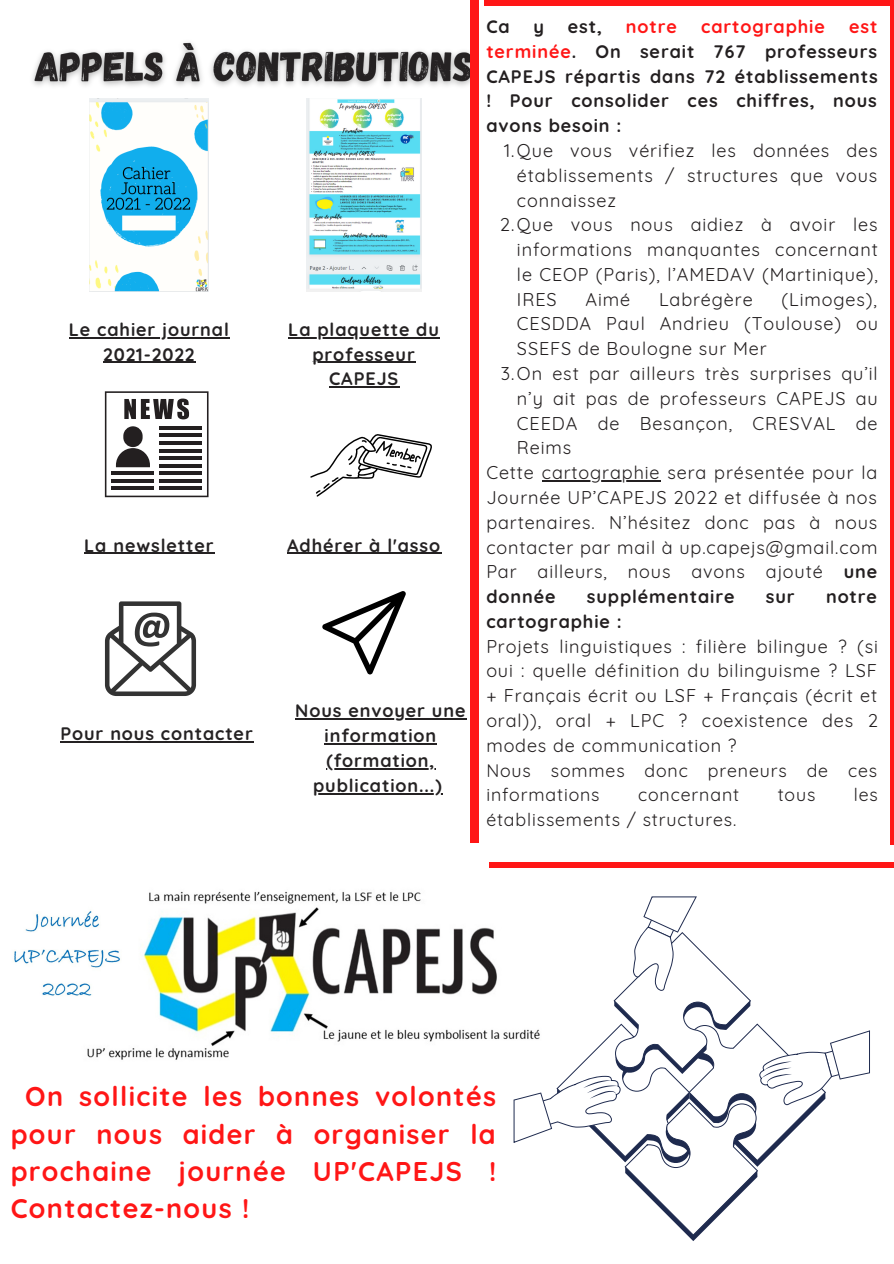
<style>
.page{position:relative;width:894px;height:1264px;background:#fff}
.page>*{position:absolute;margin:0;border:0;box-sizing:border-box;transform-origin:0 0}
.t1{font:700 27px/37.2px "Quicksand";letter-spacing:.05em;color:#ff1616;text-align:justify}
.t2{font:18px/24.8px "Quicksand";letter-spacing:.05em;color:#231f20;text-align:justify}
.t3{font:700 18px/24.8px "Quicksand";letter-spacing:.05em;color:#231f20;text-align:justify}
.t4{font:700 18px/24.8px "Quicksand";letter-spacing:.05em;color:#252223;text-align:center}
.t5{font:700 18px "Quicksand";letter-spacing:.05em;color:#ff1616}
.t6{font:17.7px/24.8px "Quicksand";letter-spacing:.05em;color:#231f20}
.s1{color:#ff1616}
.s2{font-weight:700}
</style>
<div class="page">
<img style="left:14px;top:867px;width:551px;height:193px">
<img style="left:306px;top:102px;width:115px;height:189px">
<img style="left:89px;top:102px;width:120px;height:189px">
<svg style="left:310px;top:434px;width:122px;height:62px"></svg>
<svg style="left:105px;top:391px;width:103px;height:106px"></svg>
<svg style="left:105px;top:601px;width:91px;height:95px"></svg>
<svg style="left:322px;top:591px;width:84px;height:84px"></svg>
<svg style="left:513px;top:896px;width:356px;height:345px"></svg>
<hr style="left:295px;top:718px;width:171px;height:1px;background:#252223">
<hr style="left:324px;top:743px;width:113px;height:1px;background:#252223">
<hr style="left:326px;top:768px;width:109px;height:1px;background:#252223">
<hr style="left:313px;top:793px;width:129px;height:1px;background:#252223">
<img style="left:32px;top:42px;width:438px;height:60px">
<div style="left:484px;top:0;width:409px;height:6px;background:#ff1616"></div>
<hr style="left:541px;top:480px;width:119px;height:1px;background:#231f20">
<div style="left:470px;top:0;width:9px;height:842px;background:#ff1616"></div>
<hr style="left:890px;top:6px;width:3px;height:838px;background:#ff1616">
<div style="left:489px;top:862px;width:404px;height:5px;background:#ff1616"></div>
<hr style="left:69px;top:337px;width:161px;height:1px;background:#252223">
<hr style="left:103px;top:362px;width:92px;height:1px;background:#252223">
<hr style="left:288px;top:337px;width:152px;height:1px;background:#252223">
<hr style="left:312px;top:362px;width:103px;height:1px;background:#252223">
<hr style="left:329px;top:386px;width:70px;height:2px;background:#252223">
<hr style="left:84px;top:553px;width:130px;height:1px;background:#252223">
<hr style="left:287px;top:553px;width:154px;height:1px;background:#252223">
<hr style="left:60px;top:741px;width:194px;height:1px;background:#252223">
<p class="t4" style="left:69px;top:317px;width:161px">Le cahier journal<br>2021-2022</p>
<p class="t4" style="left:288px;top:317px;width:152px">La plaquette du professeur<br>CAPEJS</p>
<p class="t4" style="left:84px;top:532px;width:131px">La newsletter</p>
<p class="t4" style="left:287px;top:532px;width:154px">Adhérer à l'asso</p>
<p class="t4" style="left:60px;top:721px;width:194px">Pour nous contacter</p>
<p class="t4" style="left:295px;top:698px;width:172px">Nous envoyer une information (formation, publication...)</p>
<p class="t3" style="left:486px;top:14px;width:25px">Ca</p>
<p class="t3" style="left:533px;top:14px;width:12px">y</p>
<p class="t3" style="left:567px;top:14px;width:36px">est,</p>
<p class="t5" style="left:625px;top:15px;width:53px">notre</p>
<p class="t5" style="left:701px;top:15px;width:125px">cartographie</p>
<p class="t3" style="left:486px;top:14px;width:393px;text-indent:363px"><span class="s1">est terminée</span>. On serait 767 professeurs CAPEJS répartis dans 72 établissements ! Pour consolider ces chiffres, nous avons besoin :</p>
<p class="t2" style="left:517px;top:138px;width:362px;text-indent:-13px">1.Que vous vérifiez les données des établissements / structures que vous connaissez</p>
<p class="t2" style="left:517px;top:212px;width:362px;text-indent:-17px">2.Que vous nous aidiez à avoir les informations manquantes concernant le CEOP (Paris), l’AMEDAV (Martinique), IRES</p>
<p class="t2" style="left:585px;top:286px;width:46px">Aimé</p>
<p class="t2" style="left:659px;top:286px;width:95px">Labrégère</p>
<p class="t2" style="left:517px;top:286px;width:362px;text-indent:264px">(Limoges), CESDDA Paul Andrieu (Toulouse) ou SSEFS de Boulogne sur Mer</p>
<p class="t2" style="left:517px;top:361px;width:362px;text-indent:-16px">3.On est par ailleurs très surprises qu’il n’y ait pas de professeurs CAPEJS au CEEDA de Besançon, CRESVAL de Reims</p>
<p class="t2" style="left:486px;top:460px;width:392px">Cette cartographie sera présentée pour la Journée UP’CAPEJS 2022 et diffusée à nos partenaires. N’hésitez donc pas à nous contacter par mail à up.capejs@gmail.com</p>
<p class="t2" style="left:486px;top:559px;width:392px">Par ailleurs, nous avons ajouté <span class="s2">une donnée</span></p>
<p class="t3" style="left:586px;top:584px;width:149px">supplémentaire</p>
<p class="t3" style="left:765px;top:584px;width:30px">sur</p>
<p class="t3" style="left:825px;top:584px;width:53px">notre</p>
<p class="t3" style="left:486px;top:608px;width:137px">cartographie :</p>
<p class="t2" style="left:486px;top:633px;width:393px">Projets linguistiques : filière bilingue ? (si oui : quelle définition du bilinguisme ? LSF + Français écrit ou LSF + Français (écrit et oral)), oral + LPC ? coexistence des 2 modes de communication ?</p>
<p class="t6" style="left:486px;top:757px;width:392px">Nous sommes donc preneurs de ces informations</p>
<p class="t6" style="left:638px;top:782px;width:102px">concernant</p>
<p class="t6" style="left:777px;top:782px;width:39px">tous</p>
<p class="t6" style="left:853px;top:782px;width:26px">les</p>
<p class="t6" style="left:486px;top:807px;width:251px">établissements / structures.</p>
<p class="t1" style="left:11px;top:1077px;width:487px;text-indent:15px">On sollicite les bonnes volontés pour nous aider à organiser la prochaine journée UP'CAPEJS !<br>Contactez-nous !</p>
</div>
